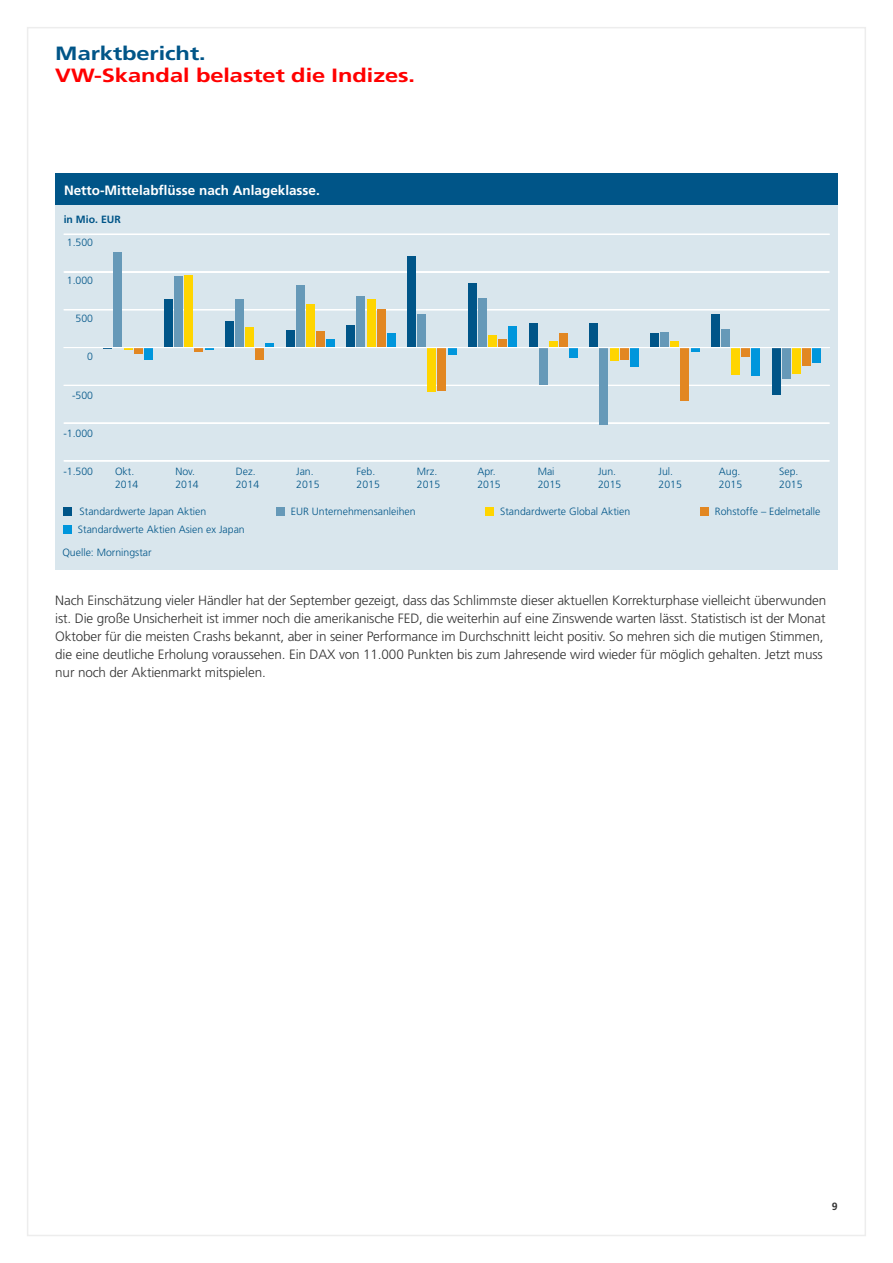
<style>
.page{position:relative;width:893px;height:1263px;background:#fff}
.page>*{position:absolute;margin:0;border:0;box-sizing:border-box;transform-origin:0 0}
.t1{font:24px "DK Frutiger OTPS Bold 80 HL";color:#f00}
.t2{font:24px "DK Frutiger OTPS Bold 80 HL";color:#058}
.t3{font:300 13.5px/18px "Deka Frutiger OTPS";letter-spacing:-.01em;color:#333}
.t4{font:700 13.5px "Deka Frutiger OTPS";color:#fff}
.t5{font:300 10.5px/12.6px "Deka Frutiger OTPS";color:#058}
.t6{font:700 10.5px "Deka Frutiger OTPS";color:#058}
.t7{font:700 10.5px "Deka Frutiger OTPS";color:#333}
</style>
<div class="page">
<div style="left:55px;top:196px;width:783px;height:373px;background:#d9e6ed"></div>
<div style="left:64px;top:309px;width:766px;height:1px;border:1px solid #fff"></div>
<div style="left:64px;top:271px;width:766px;height:1px;border:1px solid #fff"></div>
<div style="left:64px;top:385px;width:766px;height:1px;border:1px solid #fff"></div>
<div style="left:64px;top:460px;width:766px;height:1px;border:1px solid #fff"></div>
<div style="left:64px;top:423px;width:766px;height:1px;border:1px solid #fff"></div>
<div style="left:114px;top:252px;width:8px;height:96px;background:#6699b8"></div>
<svg style="left:124px;top:348px;width:8px;height:2px"></svg>
<div style="left:134px;top:348px;width:8px;height:6px;background:#e28722"></div>
<div style="left:144px;top:348px;width:8px;height:12px;background:#0096dc"></div>
<div style="left:165px;top:299px;width:8px;height:49px;background:#058"></div>
<div style="left:175px;top:276px;width:8px;height:72px;background:#6699b8"></div>
<div style="left:185px;top:275px;width:8px;height:73px;background:#ffd500"></div>
<svg style="left:195px;top:348px;width:18px;height:4px"></svg>
<div style="left:225px;top:321px;width:8px;height:27px;background:#058"></div>
<div style="left:235px;top:299px;width:8px;height:49px;background:#6699b8"></div>
<div style="left:246px;top:327px;width:8px;height:21px;background:#ffd500"></div>
<div style="left:256px;top:348px;width:8px;height:12px;background:#e28722"></div>
<div style="left:266px;top:343px;width:8px;height:5px;background:#0096dc"></div>
<div style="left:286px;top:330px;width:8px;height:18px;background:#058"></div>
<div style="left:296px;top:285px;width:8px;height:63px;background:#6699b8"></div>
<div style="left:306px;top:304px;width:8px;height:44px;background:#ffd500"></div>
<div style="left:316px;top:331px;width:8px;height:17px;background:#e28722"></div>
<div style="left:327px;top:339px;width:8px;height:9px;background:#0096dc"></div>
<div style="left:347px;top:325px;width:8px;height:23px;background:#058"></div>
<div style="left:357px;top:296px;width:8px;height:52px;background:#6699b8"></div>
<div style="left:367px;top:299px;width:8px;height:49px;background:#ffd500"></div>
<div style="left:377px;top:309px;width:8px;height:39px;background:#e28722"></div>
<div style="left:387px;top:334px;width:8px;height:14px;background:#0096dc"></div>
<div style="left:407px;top:257px;width:8px;height:91px;background:#058"></div>
<div style="left:418px;top:314px;width:8px;height:34px;background:#6699b8"></div>
<div style="left:428px;top:348px;width:8px;height:44px;background:#ffd500"></div>
<div style="left:438px;top:348px;width:8px;height:43px;background:#e28722"></div>
<div style="left:448px;top:348px;width:8px;height:7px;background:#0096dc"></div>
<div style="left:468px;top:283px;width:8px;height:65px;background:#058"></div>
<div style="left:478px;top:298px;width:8px;height:50px;background:#6699b8"></div>
<div style="left:488px;top:335px;width:9px;height:13px;background:#ffd500"></div>
<div style="left:499px;top:339px;width:8px;height:9px;background:#e28722"></div>
<div style="left:509px;top:326px;width:8px;height:22px;background:#0096dc"></div>
<div style="left:529px;top:323px;width:8px;height:25px;background:#058"></div>
<div style="left:539px;top:348px;width:8px;height:37px;background:#6699b8"></div>
<div style="left:549px;top:341px;width:8px;height:7px;background:#ffd500"></div>
<div style="left:559px;top:333px;width:8px;height:15px;background:#e28722"></div>
<div style="left:569px;top:348px;width:9px;height:10px;background:#0096dc"></div>
<div style="left:590px;top:323px;width:8px;height:25px;background:#058"></div>
<div style="left:600px;top:348px;width:8px;height:77px;background:#6699b8"></div>
<div style="left:610px;top:348px;width:8px;height:12px;background:#ffd500"></div>
<div style="left:620px;top:347px;width:8px;height:13px;background:#e28722"></div>
<div style="left:630px;top:348px;width:8px;height:19px;background:#0096dc"></div>
<div style="left:650px;top:333px;width:8px;height:15px;background:#058"></div>
<div style="left:661px;top:332px;width:8px;height:16px;background:#6699b8"></div>
<div style="left:671px;top:341px;width:8px;height:7px;background:#ffd500"></div>
<div style="left:681px;top:348px;width:8px;height:53px;background:#e28722"></div>
<svg style="left:691px;top:348px;width:8px;height:4px"></svg>
<div style="left:711px;top:314px;width:8px;height:34px;background:#058"></div>
<div style="left:721px;top:329px;width:8px;height:19px;background:#6699b8"></div>
<div style="left:731px;top:348px;width:8px;height:27px;background:#ffd500"></div>
<div style="left:742px;top:348px;width:8px;height:9px;background:#e28722"></div>
<div style="left:752px;top:348px;width:8px;height:28px;background:#0096dc"></div>
<div style="left:772px;top:348px;width:8px;height:47px;background:#058"></div>
<div style="left:782px;top:348px;width:8px;height:31px;background:#6699b8"></div>
<div style="left:792px;top:348px;width:8px;height:26px;background:#ffd500"></div>
<div style="left:802px;top:348px;width:8px;height:18px;background:#e28722"></div>
<div style="left:812px;top:348px;width:8px;height:15px;background:#0096dc"></div>
<div style="left:64px;top:347px;width:766px;height:1px;border:1px solid #fff"></div>
<div style="left:55px;top:173px;width:783px;height:32px;background:#058"></div>
<div style="left:64px;top:234px;width:766px;height:1px;border:1px solid #fff"></div>
<div style="left:276px;top:507px;width:9px;height:9px;background:#6699b8"></div>
<div style="left:486px;top:507px;width:8px;height:9px;background:#ffd500"></div>
<div style="left:700px;top:507px;width:9px;height:9px;background:#e28722"></div>
<div style="left:63px;top:526px;width:9px;height:8px;background:#0096dc"></div>
<div style="left:63px;top:507px;width:9px;height:9px;background:#058"></div>
<h1 class="t2" style="left:55px;top:37px;width:152px">Marktbericht.</h1>
<h1 class="t1" style="left:55px;top:59px;width:361px">VW-Skandal belastet die Indizes.</h1>
<p class="t4" style="left:64px;top:182px;width:257px">Netto-Mittelabflüsse nach Anlageklasse.</p>
<p class="t6" style="left:64px;top:213px;width:59px">in Mio. EUR</p>
<p class="t5" style="left:67px;top:236px;width:28px">1.500</p>
<p class="t5" style="left:67px;top:274px;width:28px">1.000</p>
<p class="t5" style="left:76px;top:312px;width:19px">500</p>
<p class="t5" style="left:87px;top:350px;width:7px">0</p>
<p class="t5" style="left:72px;top:389px;width:23px">-500</p>
<p class="t5" style="left:63px;top:427px;width:31px">-1.000</p>
<p class="t5" style="left:63px;top:465px;width:31px">-1.500</p>
<p class="t5" style="left:115px;top:465px;width:25px">Okt.<br>2014</p>
<p class="t5" style="left:175px;top:465px;width:25px">Nov.<br>2014</p>
<p class="t5" style="left:417px;top:465px;width:25px">Mrz.<br>2015</p>
<p class="t5" style="left:538px;top:465px;width:25px">Mai<br>2015</p>
<p class="t5" style="left:658px;top:465px;width:25px">Jul.<br>2015</p>
<p class="t5" style="left:357px;top:465px;width:25px">Feb.<br>2015</p>
<p class="t5" style="left:236px;top:465px;width:25px">Dez.<br>2014</p>
<p class="t5" style="left:296px;top:465px;width:25px">Jan.<br>2015</p>
<p class="t5" style="left:477px;top:465px;width:25px">Apr.<br>2015</p>
<p class="t5" style="left:779px;top:465px;width:25px">Sep.<br>2015</p>
<p class="t5" style="left:598px;top:465px;width:25px">Jun.<br>2015</p>
<p class="t5" style="left:719px;top:465px;width:25px">Aug.<br>2015</p>
<p class="t5" style="left:80px;top:505px;width:128px">Standardwerte Japan Aktien</p>
<p class="t5" style="left:78px;top:523px;width:168px">Standardwerte Aktien Asien ex Japan</p>
<p class="t5" style="left:62px;top:546px;width:91px">Quelle: Morningstar</p>
<p class="t5" style="left:291px;top:505px;width:126px">EUR Unternehmensanleihen</p>
<p class="t5" style="left:500px;top:505px;width:132px">Standardwerte Global Aktien</p>
<p class="t5" style="left:715px;top:505px;width:107px">Rohstoffe – Edelmetalle</p>
<p class="t3" style="left:55px;top:592px;width:773px">Nach Einschätzung vieler Händler hat der September gezeigt, dass das Schlimmste dieser aktuellen Korrekturphase vielleicht überwunden ist. Die große Unsicherheit ist immer noch die amerikanische FED, die weiterhin auf eine Zinswende warten lässt. Statistisch ist der Monat Oktober für die meisten Crashs bekannt, aber in seiner Performance im Durchschnitt leicht positiv. So mehren sich die mutigen Stimmen, die eine deutliche Erholung voraussehen. Ein DAX von 11.000 Punkten bis zum Jahresende wird wieder für möglich gehalten. Jetzt muss nur noch der Aktienmarkt mitspielen.</p>
<p class="t7" style="left:832px;top:1200px;width:7px">9</p>
</div>
